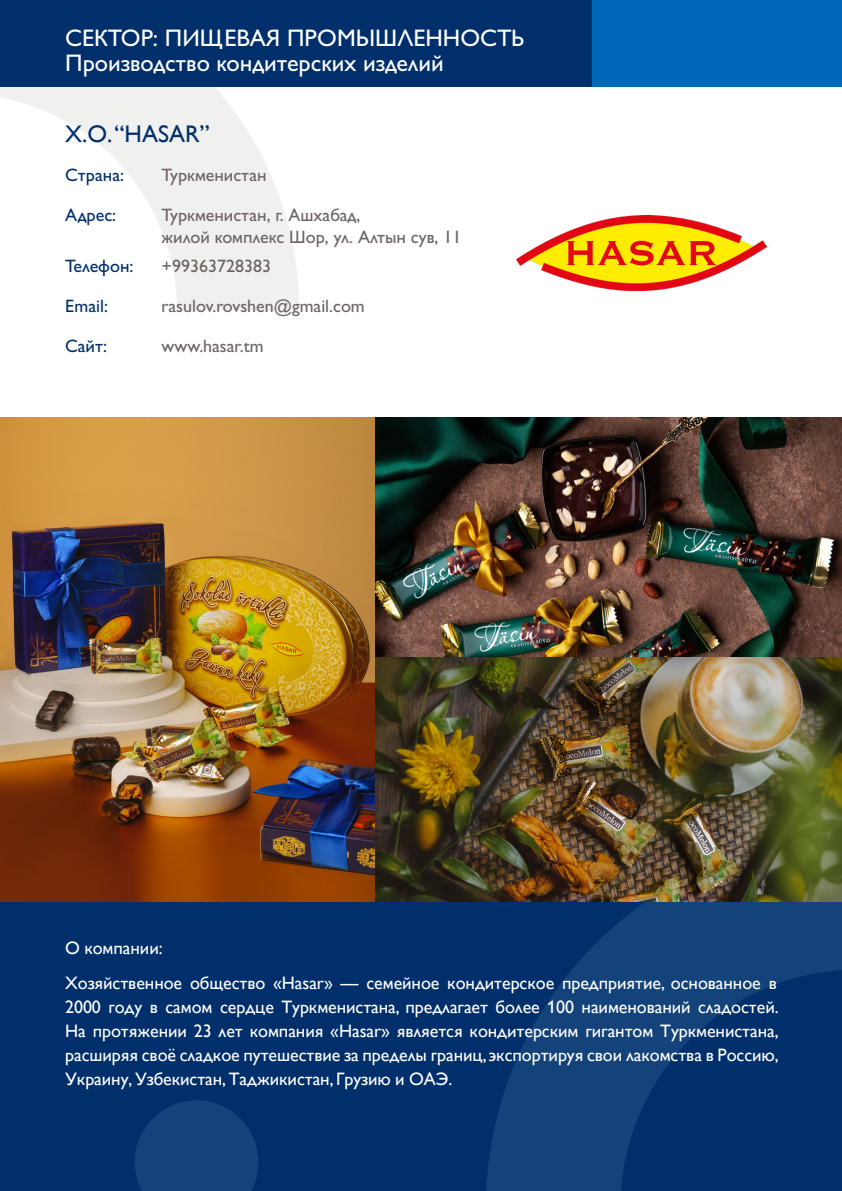
<style>
.page{position:relative;width:842px;height:1191px;background:#fff}
.page>*{position:absolute;margin:0;border:0;box-sizing:border-box;transform-origin:0 0}
.t1{font:500 24px/24.8px "Gill Sans Pro Cyrillic";color:#fff}
.t2{font:24px "Gill Sans Alt One WGL";color:#002f6c}
.t3{font:18px/24px "Gill Sans Alt One WGL";letter-spacing:-.005em;color:#fff;text-align:justify}
.t4{font:500 18px/22px "Gill Sans Pro Cyrillic";color:#6c6463}
.t5{font:500 18px "Gill Sans Pro Cyrillic";color:#002f6c}
</style>
<div class="page">
<svg style="left:0;top:87px;width:299px;height:223px"></svg>
<div style="left:0;top:0;width:842px;height:72px;background:#002f6c"></div>
<div style="left:592px;top:0;width:250px;height:72px;background:#0067b9"></div>
<div style="left:0;top:782px;width:842px;height:409px;background:#002f6c"></div>
<svg style="left:486px;top:901px;width:356px;height:290px"></svg>
<svg style="left:135px;top:1100px;width:123px;height:91px"></svg>
<div style="left:0;top:71px;width:842px;height:16px;background:#002f6c"></div>
<div style="left:592px;top:71px;width:250px;height:16px;background:#0067b9"></div>
<img style="left:517px;top:215px;width:249px;height:76px">
<img style="left:0;top:417px;width:842px;height:484px">
<p class="t1" style="left:65px;top:25px;width:460px">СЕКТОР: ПИЩЕВАЯ ПРОМЫШЛЕННОСТЬ<br>Производство кондитерских изделий</p>
<p class="t2" style="left:65px;top:118px;width:146px">Х.О. “HASAR”</p>
<p class="t5" style="left:65px;top:164px;width:60px">Страна:</p>
<p class="t4" style="left:162px;top:164px;width:107px">Туркменистан</p>
<p class="t5" style="left:65px;top:204px;width:53px">Адрес:</p>
<p class="t4" style="left:162px;top:204px;width:301px">Туркменистан, г. Ашхабад,<br>жилой комплекс Шор, ул. Алтын сув, 11</p>
<p class="t5" style="left:65px;top:255px;width:70px">Телефон:</p>
<p class="t4" style="left:162px;top:255px;width:111px">+99363728383</p>
<p class="t5" style="left:65px;top:295px;width:44px">Email:</p>
<p class="t4" style="left:162px;top:295px;width:205px">rasulov.rovshen@gmail.com</p>
<p class="t5" style="left:65px;top:335px;width:43px">Сайт:</p>
<p class="t4" style="left:162px;top:334px;width:104px">www.hasar.tm</p>
<p class="t3" style="left:65px;top:935px;width:99px">О компании:</p>
<p class="t3" style="left:65px;top:971px;width:715px">Хозяйственное общество «Hasar» — семейное кондитерское предприятие, основанное в 2000 году в самом сердце Туркменистана, предлагает более 100 наименований сладостей.<br>На протяжении 23 лет компания «Hasar» является кондитерским гигантом Туркменистана, расширяя своё сладкое путешествие за пределы границ, экспортируя свои лакомства в Россию, Украину, Узбекистан, Таджикистан, Грузию и ОАЭ.</p>
</div>
